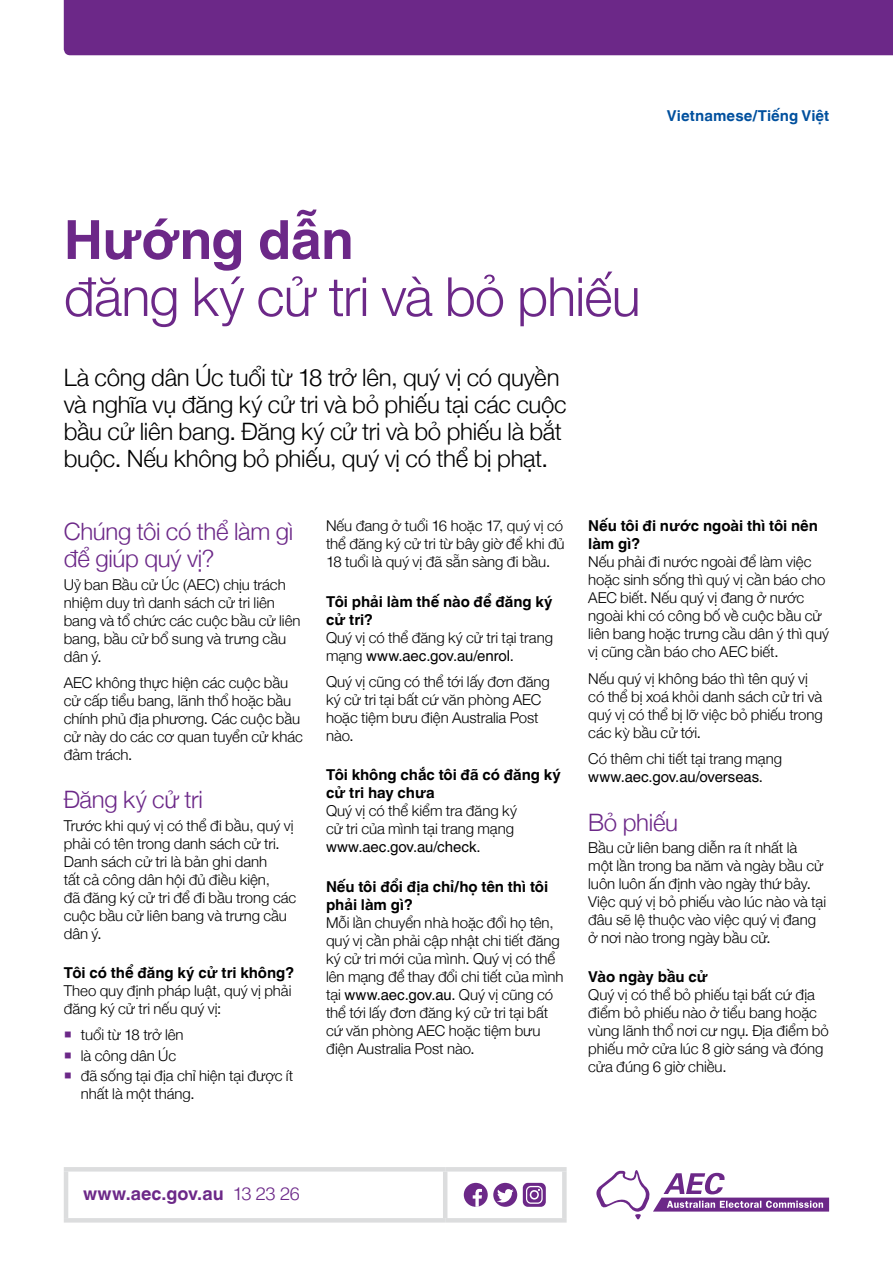
<style>
.page{position:relative;width:893px;height:1263px;background:#fff}
.page>*{position:absolute;margin:0;border:0;box-sizing:border-box;transform-origin:0 0}
.HEAD_L2{font:300 54px "Helvetica World";letter-spacing:-.02em;color:#6c2888}
.HEAD_L1{font:700 54px "Helvetica World";letter-spacing:-.015em;color:#6c2888}
.BODY_Intro{font:300 24px/27px "Helvetica World";letter-spacing:-.015em;color:#000}
.HEAD_L3{font:300 24px/27px "Helvetica World";letter-spacing:-.01em;color:#6c2888}
.t1{font:700 18px "Helvetica World";color:#6c2888}
.BODY_Text{font:300 15px/18px "Helvetica World";letter-spacing:-.005em;color:#000}
.HEAD_L4{font:700 15px/18px "Helvetica World";color:#000}
.t2{font:700 15px "Helvetica World";letter-spacing:.01em;color:#00509e}
.s1{font-weight:400}
.s2{font-weight:300}
</style>
<div class="page">
<div style="left:64px;top:0;width:829px;height:55px;background:#6c2888"></div>
<svg style="left:596px;top:1170px;width:233px;height:50px"></svg>
<hr style="left:64px;top:1167px;width:381px;height:4px;background:#dcddde">
<hr style="left:64px;top:1171px;width:4px;height:47px;background:#dcddde">
<hr style="left:445px;top:1167px;width:122px;height:4px;background:#dcddde">
<div style="left:562px;top:1171px;width:5px;height:47px;background:#dcddde"></div>
<hr style="left:64px;top:1218px;width:381px;height:4px;background:#dcddde">
<hr style="left:445px;top:1218px;width:122px;height:4px;background:#dcddde">
<hr style="left:443px;top:1171px;width:4px;height:47px;background:#dcddde">
<div style="left:523px;top:1183px;width:23px;height:24px;background:#6c2888;border-radius:5px"></div>
<svg style="left:526px;top:1186px;width:17px;height:18px"></svg>
<div style="left:464px;top:1183px;width:24px;height:24px;background:#6c2888;border-radius:50%"></div>
<svg style="left:473px;top:1189px;width:9px;height:18px"></svg>
<div style="left:493px;top:1183px;width:24px;height:24px;background:#6c2888;border-radius:50%"></div>
<svg style="left:497px;top:1189px;width:17px;height:15px"></svg>
<p class="t2" style="left:667px;top:107px;width:164px">Vietnamese/Tiếng Việt</p>
<p class="HEAD_L1" style="left:64px;top:209px;width:291px">Hướng dẫn</p>
<p class="HEAD_L2" style="left:64px;top:266px;width:578px">đăng ký cử tri và bỏ phiếu</p>
<p class="BODY_Intro" style="left:64px;top:364px;width:504px">Là công dân Úc tuổi từ 18 trở lên, quý vị có quyền và nghĩa vụ đăng ký cử tri và bỏ phiếu tại các cuộc bầu cử liên bang. Đăng ký cử tri và bỏ phiếu là bắt buộc. Nếu không bỏ phiếu, quý vị có thể bị phạt.</p>
<p class="HEAD_L3" style="left:64px;top:518px;width:231px">Chúng tôi có thể làm gì để giúp quý vị?</p>
<p class="BODY_Text" style="left:64px;top:575px;width:238px">Uỷ ban Bầu cử Úc (AEC) chịu trách nhiệm duy trì danh sách cử tri liên bang và tổ chức các cuộc bầu cử liên bang, bầu cử bổ sung và trưng cầu dân ý.</p>
<p class="BODY_Text" style="left:64px;top:674px;width:241px">AEC không thực hiện các cuộc bầu cử cấp tiểu bang, lãnh thổ hoặc bầu chính phủ địa phương. Các cuộc bầu cử này do các cơ quan tuyển cử khác đảm trách.</p>
<p class="HEAD_L3" style="left:64px;top:786px;width:141px">Đăng ký cử tri</p>
<p class="BODY_Text" style="left:64px;top:816px;width:234px">Trước khi quý vị có thể đi bầu, quý vị phải có tên trong danh sách cử tri.<br>Danh sách cử tri là bản ghi danh<br>tất cả công dân hội đủ điều kiện,<br>đã đăng ký cử tri để đi bầu trong các cuộc bầu cử liên bang và trưng cầu dân ý.</p>
<p class="HEAD_L4" style="left:64px;top:964px;width:232px">Tôi có thể đăng ký cử tri không?</p>
<p class="BODY_Text" style="left:64px;top:982px;width:229px">Theo quy định pháp luật, quý vị phải đăng ký cử tri nếu quý vị:</p>
<p class="BODY_Text" style="left:81px;top:1026px;width:104px">tuổi từ 18 trở lên</p>
<p class="BODY_Text" style="left:81px;top:1046px;width:97px">là công dân Úc</p>
<p class="BODY_Text" style="left:81px;top:1066px;width:214px">đã sống tại địa chỉ hiện tại được ít nhất là một tháng.</p>
<p class="BODY_Text" style="left:326px;top:517px;width:240px;text-align:justify">Nếu đang ở tuổi 16 hoặc 17, quý vị có thể đăng ký cử tri từ bây giờ để khi đủ 18 tuổi là quý vị đã sẵn sàng đi bầu.</p>
<p class="HEAD_L4" style="left:326px;top:592px;width:228px">Tôi phải làm thế nào để đăng ký cử tri?</p>
<p class="BODY_Text" style="left:326px;top:628px;width:229px">Quý vị có thể đăng ký cử tri tại trang mạng <span class="s1">www.aec.gov.au/enrol</span>.</p>
<p class="BODY_Text" style="left:326px;top:673px;width:225px">Quý vị cũng có thể tới lấy đơn đăng ký cử tri tại bất cứ văn phòng AEC hoặc tiệm bưu điện Australia Post nào.</p>
<p class="HEAD_L4" style="left:326px;top:766px;width:236px">Tôi không chắc tôi đã có đăng ký cử tri hay chưa</p>
<p class="BODY_Text" style="left:326px;top:802px;width:192px">Quý vị có thể kiểm tra đăng ký cử tri của mình tại trang mạng <span class="s1">www.aec.gov.au/check</span>.</p>
<p class="HEAD_L4" style="left:326px;top:877px;width:224px">Nếu tôi đổi địa chỉ/họ tên thì tôi phải làm gì?</p>
<p class="BODY_Text" style="left:326px;top:913px;width:239px">Mỗi lần chuyển nhà hoặc đổi họ tên, quý vị cần phải cập nhật chi tiết đăng ký cử tri mới của mình. Quý vị có thể lên mạng để thay đổi chi tiết của mình tại <span class="s1">www.aec.gov.au</span>. Quý vị cũng có thể tới lấy đơn đăng ký cử tri tại bất cứ văn phòng AEC hoặc tiệm bưu điện Australia Post nào.</p>
<p class="HEAD_L4" style="left:588px;top:517px;width:231px">Nếu tôi đi nước ngoài thì tôi nên làm gì?</p>
<p class="BODY_Text" style="left:588px;top:553px;width:242px">Nếu phải đi nước ngoài để làm việc hoặc sinh sống thì quý vị cần báo cho<br>AEC biết. Nếu quý vị đang ở nước ngoài khi có công bố về cuộc bầu cử liên bang hoặc trưng cầu dân ý thì quý vị cũng cần báo cho AEC biết.</p>
<p class="BODY_Text" style="left:588px;top:670px;width:236px">Nếu quý vị không báo thì tên quý vị có thể bị xoá khỏi danh sách cử tri và quý vị có thể bị lỡ việc bỏ phiếu trong các kỳ bầu cử tới.</p>
<p class="BODY_Text" style="left:588px;top:750px;width:195px">Có thêm chi tiết tại trang mạng <span class="s1">www.aec.gov.au/overseas</span>.</p>
<p class="HEAD_L3" style="left:588px;top:809px;width:91px">Bỏ phiếu</p>
<p class="BODY_Text" style="left:588px;top:839px;width:239px">Bầu cử liên bang diễn ra ít nhất là<br>một lần trong ba năm và ngày bầu cử luôn luôn ấn định vào ngày thứ bảy.<br>Việc quý vị bỏ phiếu vào lúc nào và tại đâu sẽ lệ thuộc vào việc quý vị đang ở nơi nào trong ngày bầu cử.</p>
<p class="HEAD_L4" style="left:588px;top:968px;width:121px">Vào ngày bầu cử</p>
<p class="BODY_Text" style="left:588px;top:986px;width:242px">Quý vị có thể bỏ phiếu tại bất cứ địa điểm bỏ phiếu nào ở tiểu bang hoặc vùng lãnh thổ nơi cư ngụ. Địa điểm bỏ phiếu mở cửa lúc 8 giờ sáng và đóng cửa đúng 6 giờ chiều.</p>
<p class="t1" style="left:83px;top:1183px;width:218px">www.aec.gov.au <span class="s2">13 23 26</span></p>
</div>
